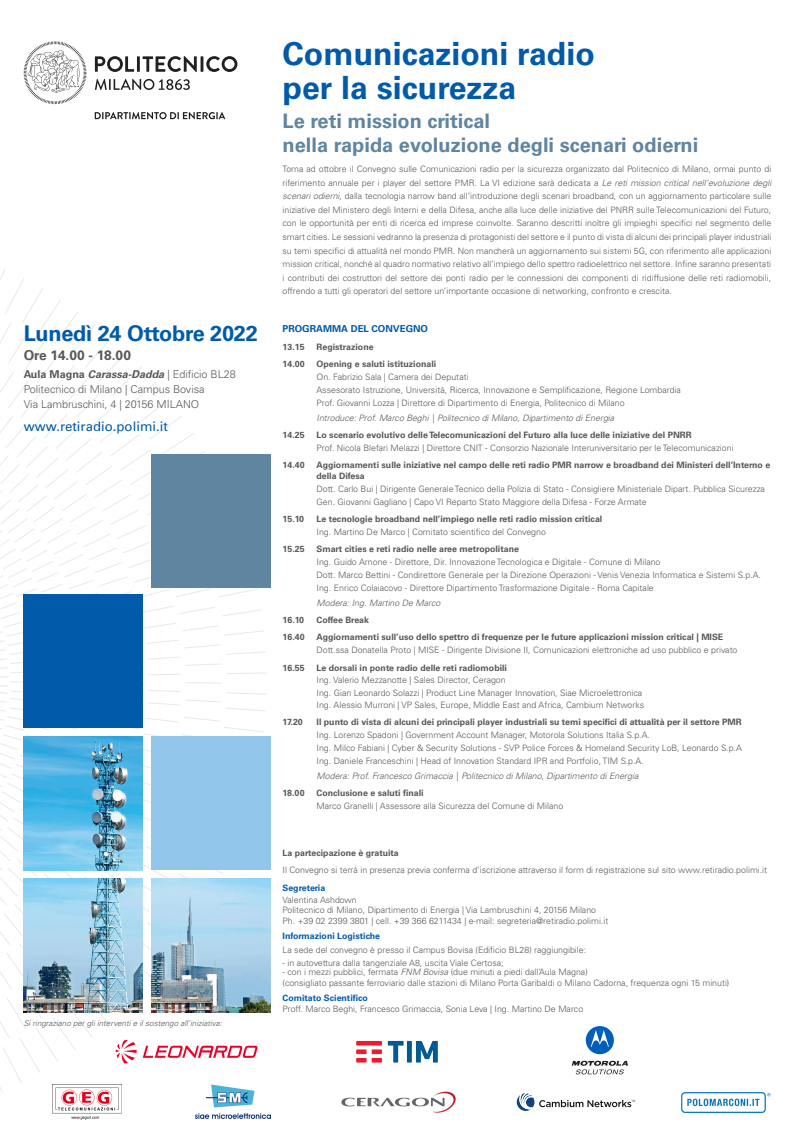
<style>
.page{position:relative;width:794px;height:1134px;background:#fff}
.page>*{position:absolute;margin:0;border:0;box-sizing:border-box;transform-origin:0 0}
.t1{font:700 32px "Univers LT Std";color:#015aaa}
.t2{font:700 21.6px "Univers LT Std";letter-spacing:-.01em;color:#015aaa}
.t3{font:700 20px "Univers LT Std";color:#6085a0}
.t4{font:700 13.6px "Univers LT Std";color:#57585a}
.t5{font:13.2px "Univers LT Std";color:#015aaa}
.t6{font:300 10.8px "Univers LT Std";color:#57585a}
.t7{font:italic 700 10.8px "Univers LT Std";color:#57585a}
.t8{font:700 9.6px "Univers LT Std";color:#015aaa}
.t9{font:300 8.8px/13.6px "Univers LT Std";color:#57585a;text-align:justify}
.t10{font:700 8.8px/10.6px "Univers LT Std";color:#57585a}
.t11{font:italic 300 8.8px "Univers LT Std";color:#57585a}
.t12{font:700 8.8px "Univers LT Std";color:#015aaa}
.t13{font:italic 300 8px "Univers LT Std";color:#57585a}
.s1{font-style:normal}
.s2{font-weight:300;font-style:normal}
.s3{font-style:italic}
</style>
<div class="page">
<svg style="left:0;top:269px;width:267px;height:851px"></svg>
<svg style="left:95px;top:79px;width:95px;height:11px"></svg>
<svg style="left:95px;top:56px;width:142px;height:16px"></svg>
<svg style="left:24px;top:41px;width:62px;height:63px"></svg>
<svg style="left:95px;top:112px;width:130px;height:7px"></svg>
<svg style="left:388px;top:1041px;width:50px;height:21px"></svg>
<svg style="left:356px;top:1041px;width:26px;height:21px"></svg>
<svg style="left:143px;top:1046px;width:114px;height:12px"></svg>
<svg style="left:116px;top:1040px;width:21px;height:23px"></svg>
<img style="left:52px;top:1084px;width:70px;height:35px">
<svg style="left:586px;top:1026px;width:28px;height:28px"></svg>
<svg style="left:571px;top:1061px;width:57px;height:13px"></svg>
<img style="left:195px;top:1085px;width:75px;height:34px">
<img style="left:341px;top:1091px;width:115px;height:22px">
<svg style="left:517px;top:1093px;width:118px;height:18px"></svg>
<img style="left:681px;top:1092px;width:90px;height:21px">
<img style="left:24px;top:736px;width:119px;height:134px">
<img style="left:24px;top:879px;width:119px;height:133px">
<img style="left:151px;top:879px;width:119px;height:133px">
<div style="left:151px;top:736px;width:119px;height:134px;background:#92c5ea"></div>
<div style="left:24px;top:594px;width:119px;height:134px;background:#015aaa"></div>
<div style="left:151px;top:454px;width:119px;height:134px;background:#6085a0"></div>
<p class="t2" style="left:24px;top:321px;width:235px">Lunedì 24 Ottobre 2022</p>
<p class="t4" style="left:24px;top:348px;width:109px">Ore 14.00 - 18.00</p>
<p class="t7" style="left:24px;top:368px;width:214px"><span class="s1">Aula Magna</span> Carassa-Dadda <span class="s2">| Edificio BL28</span></p>
<p class="t6" style="left:24px;top:383px;width:182px">Politecnico di Milano | Campus Bovisa</p>
<p class="t6" style="left:24px;top:398px;width:177px">Via Lambruschini, 4 | 20156 MILANO</p>
<p class="t5" style="left:24px;top:418px;width:146px">www.retiradio.polimi.it</p>
<p class="t13" style="left:24px;top:1018px;width:200px">Si ringraziano per gli interventi e il sostengo all’iniziativa:</p>
<p class="t1" style="left:282px;top:35px;width:314px">Comunicazioni radio</p>
<p class="t1" style="left:282px;top:69px;width:235px">per la sicurezza</p>
<p class="t3" style="left:282px;top:109px;width:209px">Le reti mission critical</p>
<p class="t3" style="left:282px;top:133px;width:417px">nella rapida evoluzione degli scenari odierni</p>
<p class="t9" style="left:282px;top:162px;width:490px">Torna ad ottobre il Convegno sulle Comunicazioni radio per la sicurezza organizzato dal Politecnico di Milano, ormai punto di riferimento annuale per i player del settore PMR. La VI edizione sarà dedicata a <span class="s3">Le reti mission critical nell’evoluzione degli scenari odierni</span>, dalla tecnologia narrow band all’introduzione degli scenari broadband, con un aggiornamento particolare sulle iniziative del Ministero degli Interni e della Difesa, anche alla luce delle iniziative del PNRR sulle Telecomunicazioni del Futuro, con le opportunità per enti di ricerca ed imprese coinvolte. Saranno descritti inoltre gli impieghi specifici nel segmento delle smart cities. Le sessioni vedranno la presenza di protagonisti del settore e il punto di vista di alcuni dei principali player industriali su temi specifici di attualità nel mondo PMR. Non mancherà un aggiornamento sui sistemi 5G, con riferimento alle applicazioni mission critical, nonché al quadro normativo relativo all’impiego dello spettro radioelettrico nel settore. Infine saranno presentati i contributi dei costruttori del settore dei ponti radio per le connessioni dei componenti di ridiffusione delle reti radiomobili, offrendo a tutti gli operatori del settore un’importante occasione di networking, confronto e crescita.</p>
<p class="t8" style="left:282px;top:323px;width:147px">PROGRAMMA DEL CONVEGNO</p>
<p class="t10" style="left:282px;top:341px;width:24px">13.15</p>
<p class="t10" style="left:316px;top:341px;width:59px">Registrazione</p>
<p class="t10" style="left:282px;top:359px;width:24px">14.00</p>
<p class="t10" style="left:316px;top:359px;width:121px">Opening e saluti istituzionali</p>
<p class="t9" style="left:316px;top:370px;width:154px">On. Fabrizio Sala | Camera dei Deputati</p>
<p class="t9" style="left:316px;top:383px;width:366px">Assesorato Istruzione, Università, Ricerca, Innovazione e Semplificazione, Regione Lombardia</p>
<p class="t9" style="left:316px;top:396px;width:309px">Prof. Giovanni Lozza | Direttore di Dipartimento di Energia, Politecnico di Milano</p>
<p class="t11" style="left:316px;top:412px;width:299px">Introduce: Prof. Marco Beghi | Politecnico di Milano, Dipartimento di Energia</p>
<p class="t10" style="left:282px;top:430px;width:24px">14.25</p>
<p class="t10" style="left:316px;top:430px;width:376px">Lo scenario evolutivo delle Telecomunicazioni del Futuro alla luce delle iniziative del PNRR</p>
<p class="t9" style="left:316px;top:441px;width:418px">Prof. Nicola Blefari Melazzi | Direttore CNIT - Consorzio Nazionale Interuniversitario per le Telecomunicazioni</p>
<p class="t10" style="left:282px;top:460px;width:24px">14.40</p>
<p class="t10" style="left:316px;top:460px;width:455px">Aggiornamenti sulle iniziative nel campo delle reti radio PMR narrow e broadband dei Ministeri dell’Interno e della Difesa</p>
<p class="t9" style="left:316px;top:482px;width:450px">Dott. Carlo Bui | Dirigente Generale Tecnico della Polizia di Stato - Consigliere Ministeriale Dipart. Pubblica Sicurezza</p>
<p class="t9" style="left:316px;top:495px;width:332px">Gen. Giovanni Gagliano | Capo VI Reparto Stato Maggiore della Difesa - Forze Armate</p>
<p class="t10" style="left:282px;top:513px;width:23px">15.10</p>
<p class="t10" style="left:316px;top:513px;width:287px">Le tecnologie broadband nell’impiego nelle reti radio mission critical</p>
<p class="t9" style="left:316px;top:525px;width:231px">Ing. Martino De Marco | Comitato scientifico del Convegno</p>
<p class="t10" style="left:282px;top:544px;width:24px">15.25</p>
<p class="t10" style="left:316px;top:544px;width:204px">Smart cities e reti radio nelle aree metropolitane</p>
<p class="t9" style="left:316px;top:555px;width:345px">Ing. Guido Arnone - Direttore, Dir. Innovazione Tecnologica e Digitale - Comune di Milano</p>
<p class="t9" style="left:316px;top:568px;width:446px">Dott. Marco Bettini - Condirettore Generale per la Direzione Operazioni - Venis Venezia Informatica e Sistemi S.p.A.</p>
<p class="t9" style="left:316px;top:581px;width:339px">Ing. Enrico Colaiacovo - Direttore Dipartimento Trasformazione Digitale - Roma Capitale</p>
<p class="t11" style="left:316px;top:597px;width:125px">Modera: Ing. Martino De Marco</p>
<p class="t10" style="left:282px;top:615px;width:23px">16.10</p>
<p class="t10" style="left:316px;top:615px;width:54px">Coffee Break</p>
<p class="t10" style="left:282px;top:632px;width:24px">16.40</p>
<p class="t10" style="left:316px;top:632px;width:408px">Aggiornamenti sull’uso dello spettro di frequenze per le future applicazioni mission critical | MISE</p>
<p class="t9" style="left:316px;top:643px;width:422px">Dott.ssa Donatella Proto | MISE - Dirigente Divisione II, Comunicazioni elettroniche ad uso pubblico e privato</p>
<p class="t10" style="left:282px;top:662px;width:24px">16.55</p>
<p class="t10" style="left:316px;top:662px;width:192px">Le dorsali in ponte radio delle reti radiomobili</p>
<p class="t9" style="left:316px;top:673px;width:191px">Ing. Valerio Mezzanotte | Sales Director, Ceragon</p>
<p class="t9" style="left:316px;top:686px;width:327px">Ing. Gian Leonardo Solazzi | Product Line Manager Innovation, Siae Microelettronica</p>
<p class="t9" style="left:316px;top:698px;width:329px">Ing. Alessio Murroni | VP Sales, Europe, Middle East and Africa, Cambium Networks</p>
<p class="t10" style="left:282px;top:717px;width:22px">17.20</p>
<p class="t10" style="left:316px;top:717px;width:427px">Il punto di vista di alcuni dei principali player industriali su temi specifici di attualità per il settore PMR</p>
<p class="t9" style="left:316px;top:728px;width:335px">Ing. Lorenzo Spadoni | Government Account Manager, Motorola Solutions Italia S.p.A.</p>
<p class="t9" style="left:316px;top:741px;width:427px">Ing. Milco Fabiani | Cyber &amp; Security Solutions - SVP Police Forces &amp; Homeland Security LoB, Leonardo S.p.A</p>
<p class="t9" style="left:316px;top:754px;width:329px">Ing. Daniele Franceschini | Head of Innovation Standard IPR and Portfolio, TIM S.p.A.</p>
<p class="t11" style="left:316px;top:770px;width:323px">Modera: Prof. Francesco Grimaccia | Politecnico di Milano, Dipartimento di Energia</p>
<p class="t10" style="left:282px;top:788px;width:24px">18.00</p>
<p class="t10" style="left:316px;top:788px;width:109px">Conclusione e saluti finali</p>
<p class="t9" style="left:316px;top:799px;width:248px">Marco Granelli | Assessore alla Sicurezza del Comune di Milano</p>
<p class="t10" style="left:282px;top:848px;width:118px">La partecipazione è gratuita</p>
<p class="t9" style="left:282px;top:863px;width:486px">Il Convegno si terrà in presenza previa conferma d’iscrizione attraverso il form di registrazione sul sito www.retiradio.polimi.it</p>
<p class="t12" style="left:282px;top:883px;width:44px">Segreteria</p>
<p class="t9" style="left:282px;top:893px;width:76px">Valentina Ashdown</p>
<p class="t9" style="left:282px;top:903px;width:315px">Politecnico di Milano, Dipartimento di Energia | Via Lambruschini 4, 20156 Milano</p>
<p class="t9" style="left:282px;top:914px;width:327px">Ph. +39 02 2399 3801 | cell. +39 366 6211434 | e-mail: segreteria@retiradio.polimi.it</p>
<p class="t12" style="left:282px;top:931px;width:99px">Informazioni Logistiche</p>
<p class="t9" style="left:282px;top:943px;width:305px">La sede del convegno è presso il Campus Bovisa (Edificio BL28) raggiungibile:</p>
<p class="t9" style="left:282px;top:956px;width:222px">- in autovettura dalla tangenziale A8, uscita Viale Certosa;</p>
<p class="t9" style="left:282px;top:965px;width:307px">- con i mezzi pubblici, fermata <span class="s3">FNM Bovisa</span> (due minuti a piedi dall’Aula Magna)</p>
<p class="t9" style="left:282px;top:976px;width:448px">(consigliato passante ferroviario dalle stazioni di Milano Porta Garibaldi o Milano Cadorna, frequenza ogni 15 minuti)</p>
<p class="t12" style="left:282px;top:992px;width:87px">Comitato Scientifico</p>
<p class="t9" style="left:282px;top:1002px;width:302px">Proff. Marco Beghi, Francesco Grimaccia, Sonia Leva | Ing. Martino De Marco</p>
</div>
